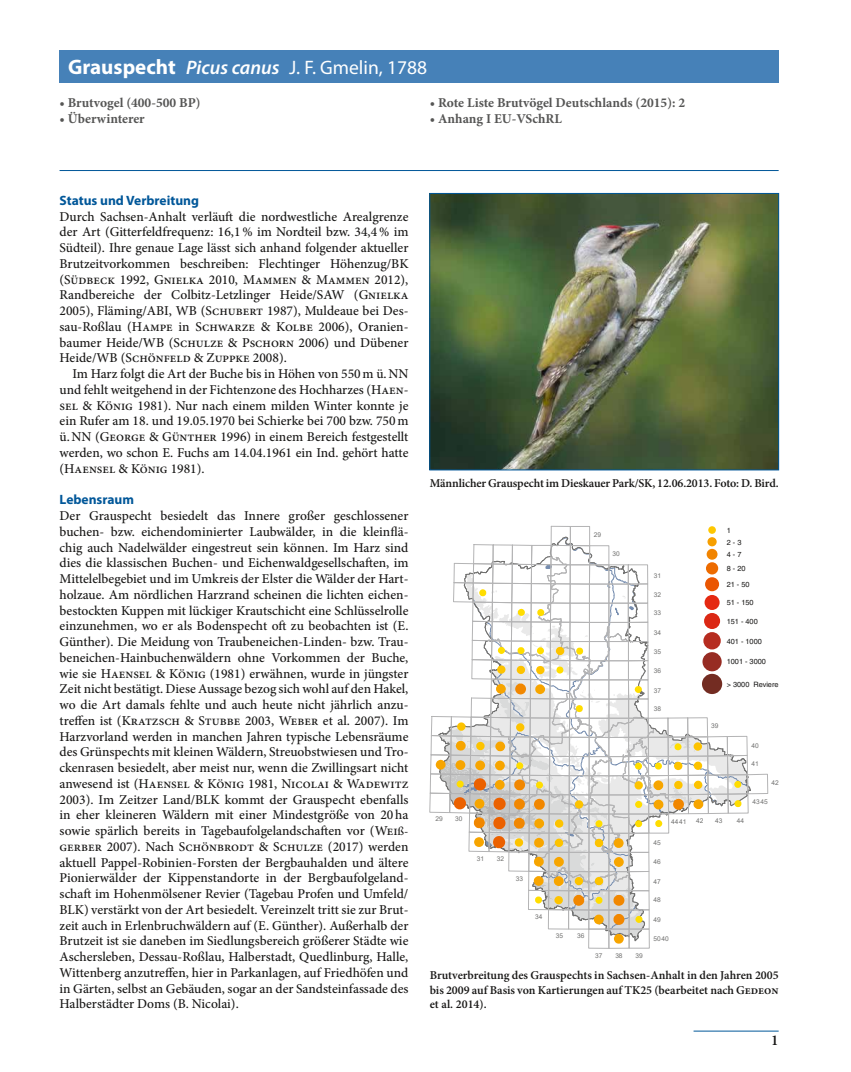
<style>
.page{position:relative;width:851px;height:1072px;background:#fff}
.page>*{position:absolute;margin:0;border:0;box-sizing:border-box;transform-origin:0 0}
.Artname__H1{font:19.5px "Myriad Pro";color:#fff}
.t1{font:600 15px "Minion Pro";color:#181716}
.t2{font:500 13.5px/15.8px "Minion Pro";color:#181716;text-align:justify}
.Status{font:700 13.5px "Minion Pro";color:#565655}
.t3{font:700 13.5px "Myriad Pro";color:#005799}
.Legende_Abb_Tab{font:600 12px/14.4px "Minion Pro";letter-spacing:-.005em;color:#181716;text-align:justify}
.t4{font:7.35px/11.7px "Helvetica";color:#181716}
.t5{font:6.6px "Arial";color:#70706f}
.s1{font-weight:700;font-size:21px}
.s2{font-weight:600;font-style:italic}
.s3{font-size:12px}
</style>
<div class="page">
<hr style="left:693px;top:1030px;width:85px;height:1px;background:#005799">
<hr style="left:60px;top:170px;width:718px;height:1px;background:#005799">
<div style="left:60px;top:50px;width:718px;height:33px;background:#4681b8"></div>
<img style="left:431px;top:195px;width:345px;height:273px">
<div style="left:429px;top:193px;width:349px;height:277px;border:1px solid #005799"></div>
<div style="left:551px;top:526px;width:19px;height:19px;border:1px solid #b4b4b5"></div>
<div style="left:629px;top:929px;width:20px;height:19px;border:1px solid #b4b4b5"></div>
<div style="left:608px;top:929px;width:21px;height:19px;border:1px solid #b4b4b5"></div>
<div style="left:588px;top:929px;width:21px;height:19px;border:1px solid #b4b4b5"></div>
<div style="left:570px;top:526px;width:19px;height:20px;border:1px solid #b4b4b5"></div>
<svg style="left:429px;top:536px;width:338px;height:407px"></svg>
<div style="left:708px;top:526px;width:7px;height:8px;background:#fec700;border-radius:50%"></div>
<div style="left:707px;top:537px;width:9px;height:9px;background:#f69f00;border-radius:50%"></div>
<div style="left:706px;top:549px;width:11px;height:10px;background:#f18400;border-radius:50%"></div>
<div style="left:705px;top:562px;width:13px;height:12px;background:#ed6b00;border-radius:50%"></div>
<div style="left:705px;top:577px;width:14px;height:14px;background:#ea5602;border-radius:50%"></div>
<div style="left:704px;top:595px;width:15px;height:15px;background:#e52911;border-radius:50%"></div>
<div style="left:704px;top:613px;width:16px;height:16px;background:#db2815;border-radius:50%"></div>
<div style="left:703px;top:632px;width:17px;height:17px;background:#b62c20;border-radius:50%"></div>
<div style="left:702px;top:652px;width:19px;height:19px;background:#972c23;border-radius:50%"></div>
<div style="left:701px;top:674px;width:21px;height:20px;background:#732c22;border-radius:50%"></div>
<h1 class="Artname__H1" style="left:68px;top:55px;width:360px"><span class="s1">Grauspecht</span> <span class="s2">Picus canus</span> J. F. Gmelin, 1788</h1>
<p class="Status" style="left:60px;top:93px;width:142px">• Brutvogel (400-500 BP)</p>
<p class="Status" style="left:60px;top:109px;width:87px">• Überwinterer</p>
<p class="Status" style="left:429px;top:93px;width:257px">• Rote Liste Brutvögel Deutschlands (2015): 2</p>
<p class="Status" style="left:429px;top:109px;width:134px">• Anhang I EU-VSchRL</p>
<p class="t3" style="left:60px;top:191px;width:141px">Status und Verbreitung</p>
<p class="t2" style="left:60px;top:208px;width:350px">Durch Sachsen-Anhalt verläuft die nordwestliche Arealgrenze der Art (Gitterfeldfrequenz: 16,1% im Nordteil bzw. 34,4% im Südteil). Ihre genaue Lage lässt sich anhand folgender aktueller Brutzeitvorkommen beschreiben: Flechtinger Höhenzug/BK (Südbeck 1992, Gnielka 2010, Mammen &amp; Mammen 2012), Randbereiche der Colbitz-Letzlinger Heide/SAW (Gnielka 2005), Fläming/ABI, WB (Schubert 1987), Muldeaue bei Des&shy;sau-Roßlau (Hampe in Schwarze &amp; Kolbe 2006), Oranien&shy;baumer Heide/WB (Schulze &amp; Pschorn 2006) und Dübener Heide/WB (Schönfeld &amp; Zuppke 2008).</p>
<p class="t2" style="left:60px;top:366px;width:350px;text-indent:13px">Im Harz folgt die Art der Buche bis in Höhen von 550m ü.NN und fehlt weitgehend in der Fichtenzone des Hochharzes (Haen&shy;sel &amp; König 1981). Nur nach einem milden Winter konnte je ein Rufer am 18. und 19.05.1970 bei Schierke bei 700 bzw. 750m ü.NN (George &amp; Günther 1996) in einem Bereich festgestellt werden, wo schon E. Fuchs am 14.04.1961 ein Ind. gehört hatte (Haensel &amp; König 1981).</p>
<p class="t3" style="left:60px;top:491px;width:76px">Lebensraum</p>
<p class="t2" style="left:60px;top:508px;width:350px">Der Grauspecht besiedelt das Innere großer geschlossener buchen- bzw. eichendominierter Laubwälder, in die kleinflä&shy;chig auch Nadelwälder eingestreut sein können. Im Harz sind dies die klassischen Buchen- und Eichenwaldgesellschaften, im Mittelelbegebiet und im Umkreis der Elster die Wälder der Hart&shy;holzaue. Am nördlichen Harzrand scheinen die lichten eichen&shy;bestockten Kuppen mit lückiger Krautschicht eine Schlüsselrolle einzunehmen, wo er als Bodenspecht oft zu beobachten ist (E.<br>Günther). Die Meidung von Traubeneichen-Linden- bzw. Trau&shy;beneichen-Hainbuchenwäldern ohne Vorkommen der Buche, wie sie Haensel &amp; König (1981) erwähnen, wurde in jüngster Zeit nicht bestätigt. Diese Aussage bezog sich wohl auf den Hakel, wo die Art damals fehlte und auch heute nicht jährlich anzu&shy;treffen ist (Kratzsch &amp; Stubbe 2003, Weber et al. 2007). Im Harzvorland werden in manchen Jahren typische Lebensräume des Grünspechts mit kleinen Wäldern, Streuobstwiesen und Tro&shy;ckenrasen besiedelt, aber meist nur, wenn die Zwillingsart nicht anwesend ist (Haensel &amp; König 1981, Nicolai &amp; Wadewitz 2003). Im Zeitzer Land/BLK kommt der Grauspecht ebenfalls in eher kleineren Wäldern mit einer Mindestgröße von 20ha sowie spärlich bereits in Tagebaufolgelandschaften vor (Wei<span class="s3">ß&shy;</span>gerber 2007). Nach Schönbrodt &amp; Schulze (2017) werden aktuell Pappel-Robinien-Forsten der Bergbauhalden und ältere Pionierwälder der Kippenstandorte in der Bergbaufolgeland&shy;schaft im Hohenmölsener Revier (Tagebau Profen und Umfeld/ BLK) verstärkt von der Art besiedelt. Vereinzelt tritt sie zur Brut&shy;zeit auch in Erlenbruchwäldern auf (E. Günther). Außerhalb der Brutzeit ist sie daneben im Siedlungsbereich größerer Städte wie Aschersleben, Dessau-Roßlau, Halberstadt, Quedlinburg, Halle, Wittenberg anzutreffen, hier in Parkanlagen, auf Friedhöfen und in Gärten, selbst an Gebäuden, sogar an der Sandsteinfassade des Halberstädter Doms (B. Nicolai).</p>
<p class="Legende_Abb_Tab" style="left:429px;top:476px;width:350px">Männlicher Grauspecht im Dieskauer Park/SK, 12.06.2013. Foto: D. Bird.</p>
<p class="t5" style="left:593px;top:530px;width:9px">29</p>
<p class="t5" style="left:612px;top:549px;width:9px">30</p>
<p class="t5" style="left:653px;top:571px;width:9px">31</p>
<p class="t5" style="left:653px;top:590px;width:9px">32</p>
<p class="t5" style="left:653px;top:607px;width:9px">33</p>
<p class="t5" style="left:653px;top:628px;width:9px">34</p>
<p class="t5" style="left:653px;top:647px;width:9px">35</p>
<p class="t5" style="left:653px;top:666px;width:9px">36</p>
<p class="t5" style="left:653px;top:686px;width:9px">37</p>
<p class="t5" style="left:653px;top:703px;width:9px">38</p>
<p class="t4" style="left:726px;top:524px;width:16px">1<br>2 - 3</p>
<p class="t4" style="left:726px;top:547px;width:20px;line-height:14.1px">4 - 7<br>8 - 20</p>
<p class="t4" style="left:726px;top:578px;width:24px">21 - 50</p>
<p class="t4" style="left:726px;top:597px;width:28px">51 - 150</p>
<p class="t4" style="left:726px;top:615px;width:33px">151 - 400</p>
<p class="t4" style="left:726px;top:635px;width:37px">401 - 1000</p>
<p class="t4" style="left:726px;top:656px;width:41px">1001 - 3000</p>
<p class="t4" style="left:726px;top:678px;width:53px">&gt; 3000 Reviere</p>
<p class="t5" style="left:711px;top:721px;width:9px">39</p>
<p class="t5" style="left:751px;top:741px;width:9px">40</p>
<p class="t5" style="left:751px;top:759px;width:9px">41</p>
<p class="t5" style="left:771px;top:778px;width:9px">42</p>
<p class="t5" style="left:752px;top:797px;width:17px">4345</p>
<p class="t5" style="left:435px;top:814px;width:9px">29</p>
<p class="t5" style="left:455px;top:814px;width:9px">30</p>
<p class="t5" style="left:736px;top:815px;width:9px">44</p>
<p class="t5" style="left:477px;top:854px;width:9px">31</p>
<p class="t5" style="left:696px;top:816px;width:9px">42</p>
<p class="t5" style="left:715px;top:816px;width:9px">43</p>
<p class="t5" style="left:671px;top:816px;width:17px">4441</p>
<p class="t5" style="left:653px;top:838px;width:9px">45</p>
<p class="t5" style="left:497px;top:854px;width:9px">32</p>
<p class="t5" style="left:653px;top:857px;width:9px">46</p>
<p class="t5" style="left:515px;top:874px;width:9px">33</p>
<p class="t5" style="left:535px;top:912px;width:9px">34</p>
<p class="t5" style="left:555px;top:931px;width:9px">35</p>
<p class="t5" style="left:577px;top:931px;width:9px">36</p>
<p class="t5" style="left:595px;top:951px;width:9px">37</p>
<p class="t5" style="left:615px;top:951px;width:9px">38</p>
<p class="t5" style="left:635px;top:951px;width:9px">39</p>
<p class="t5" style="left:653px;top:877px;width:9px">47</p>
<p class="t5" style="left:653px;top:895px;width:9px">48</p>
<p class="t5" style="left:653px;top:915px;width:9px">49</p>
<p class="t5" style="left:653px;top:933px;width:17px">5040</p>
<p class="Legende_Abb_Tab" style="left:429px;top:968px;width:350px">Brutverbreitung des Grauspechts in Sachsen-Anhalt in den Jahren 2005 bis 2009 auf Basis von Kartierungen auf TK25 (bearbeitet nach Gedeon et al. 2014).</p>
<p class="t1" style="left:771px;top:1029px;width:9px">1</p>
</div>
